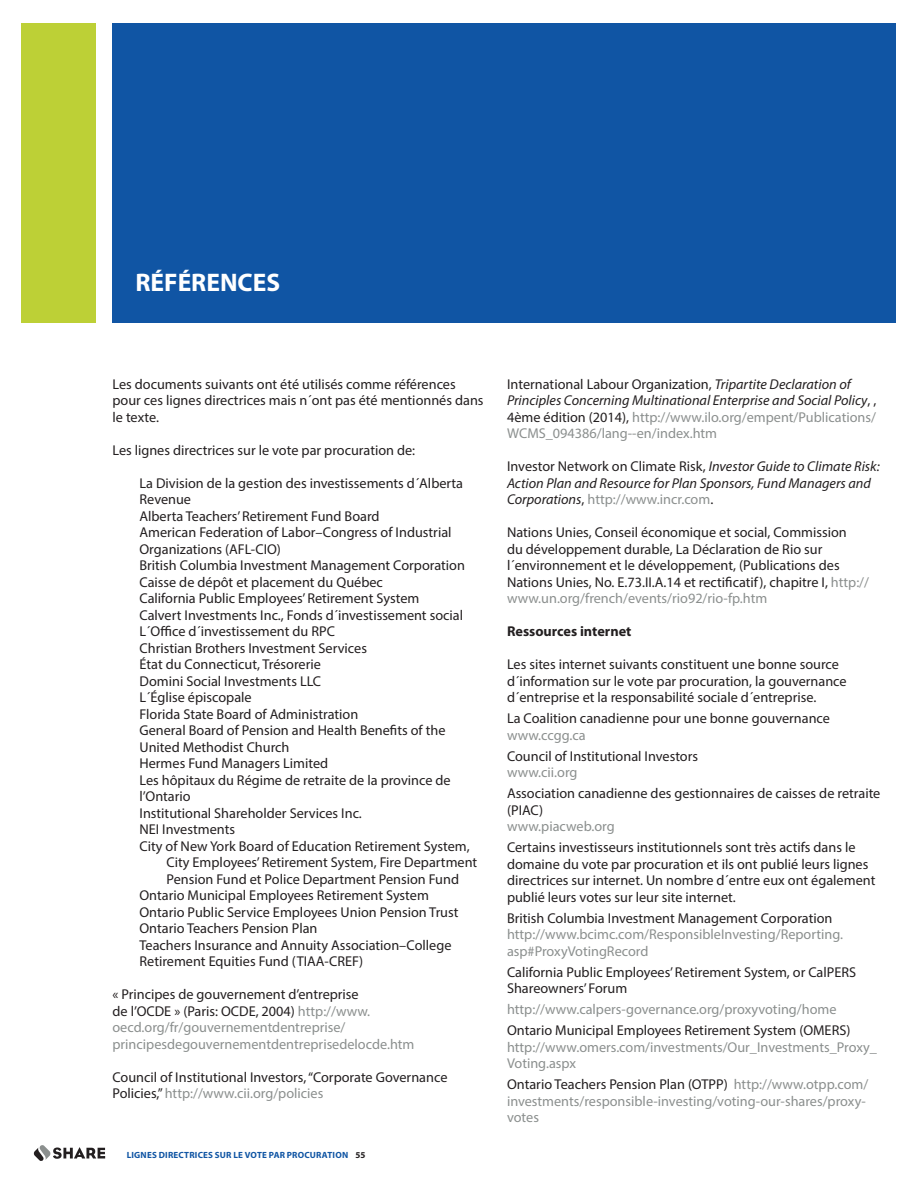
<style>
.page{position:relative;width:918px;height:1188px;background:#fff}
.page>*{position:absolute;margin:0;border:0;box-sizing:border-box;transform-origin:0 0}
.t1{font:700 25.5px "Myriad Pro";color:#fff}
.t2{font:14.25px/16.5px "Myriad Pro";color:#231f20}
.t3{font:14.25px/16.5px "Myriad Pro";color:#8b8f8e}
.t4{font:italic 14.25px/16.5px "Myriad Pro";color:#231f20}
.t5{font:700 14.25px "Myriad Pro";color:#231f20}
.t6{font:700 9px "Myriad Pro";letter-spacing:.02em;color:#1055a4}
.s1{color:#231f20}
.s2{color:#8b8f8e}
.s3{font-style:normal}
.s4{font-style:normal;color:#8b8f8e}
</style>
<div class="page">
<div style="left:22px;top:23px;width:74px;height:300px;background:#bdd036"></div>
<div style="left:112px;top:23px;width:784px;height:300px;background:#1055a4"></div>
<svg style="left:34px;top:1145px;width:71px;height:16px"></svg>
<h1 class="t1" style="left:136px;top:266px;width:146px">RÉFÉRENCES</h1>
<p class="t2" style="left:112px;top:375px;width:373px">Les documents suivants ont été utilisés comme références pour ces lignes directrices mais n´ont pas été mentionnés dans le texte.</p>
<p class="t2" style="left:112px;top:441px;width:304px">Les lignes directrices sur le vote par procuration de:</p>
<p class="t2" style="left:140px;top:474px;width:325px">La Division de la gestion des investissements d´Alberta</p>
<p class="t2" style="left:140px;top:491px;width:53px">Revenue</p>
<p class="t2" style="left:140px;top:507px;width:242px">Alberta Teachers’ Retirement Fund Board</p>
<p class="t2" style="left:140px;top:524px;width:314px">American Federation of Labor–Congress of Industrial</p>
<p class="t2" style="left:140px;top:540px;width:143px">Organizations (AFL-CIO)</p>
<p class="t2" style="left:140px;top:557px;width:327px">British Columbia Investment Management Corporation</p>
<p class="t2" style="left:140px;top:573px;width:245px">Caisse de dépôt et placement du Québec</p>
<p class="t2" style="left:140px;top:590px;width:281px">California Public Employees’ Retirement System</p>
<p class="t2" style="left:140px;top:606px;width:325px">Calvert Investments Inc., Fonds d´investissement social</p>
<p class="t2" style="left:140px;top:623px;width:197px">L´Office d´investissement du RPC</p>
<p class="t2" style="left:140px;top:639px;width:229px">Christian Brothers Investment Services</p>
<p class="t2" style="left:140px;top:656px;width:183px">État du Connecticut, Trésorerie</p>
<p class="t2" style="left:140px;top:672px;width:183px">Domini Social Investments LLC</p>
<p class="t2" style="left:140px;top:689px;width:114px">L´Église épiscopale</p>
<p class="t2" style="left:140px;top:705px;width:220px">Florida State Board of Administration</p>
<p class="t2" style="left:140px;top:722px;width:308px">General Board of Pension and Health Benefits of the</p>
<p class="t2" style="left:140px;top:738px;width:152px">United Methodist Church</p>
<p class="t2" style="left:140px;top:755px;width:190px">Hermes Fund Managers Limited</p>
<p class="t2" style="left:140px;top:771px;width:313px">Les hôpitaux du Régime de retraite de la province de</p>
<p class="t2" style="left:140px;top:788px;width:53px">l’Ontario</p>
<p class="t2" style="left:140px;top:804px;width:224px">Institutional Shareholder Services Inc.</p>
<p class="t2" style="left:140px;top:821px;width:97px">NEI Investments</p>
<p class="t2" style="left:140px;top:837px;width:332px">City of New York Board of Education Retirement System,</p>
<p class="t2" style="left:167px;top:854px;width:312px">City Employees’ Retirement System, Fire Department</p>
<p class="t2" style="left:167px;top:870px;width:294px">Pension Fund et Police Department Pension Fund</p>
<p class="t2" style="left:140px;top:887px;width:291px">Ontario Municipal Employees Retirement System</p>
<p class="t2" style="left:140px;top:903px;width:321px">Ontario Public Service Employees Union Pension Trust</p>
<p class="t2" style="left:140px;top:920px;width:180px">Ontario Teachers Pension Plan</p>
<p class="t2" style="left:140px;top:936px;width:313px">Teachers Insurance and Annuity Association–College</p>
<p class="t2" style="left:140px;top:953px;width:225px">Retirement Equities Fund (TIAA-CREF)</p>
<p class="t3" style="left:112px;top:986px;width:304px"><span class="s1">« Principes de gouvernement d’entreprise<br>de l’OCDE » (Paris: OCDE, 2004)</span> http://www. oecd.org/fr/gouvernementdentreprise/ principesdegouvernementdentreprisedelocde.htm</p>
<p class="t2" style="left:112px;top:1068px;width:336px">Council of Institutional Investors, “Corporate Governance<br>Policies,” <span class="s2">http://www.cii.org/policies</span></p>
<p class="t6" style="left:127px;top:1149px;width:240px">LIGNES DIRECTRICES SUR LE VOTE PAR PROCURATION <span class="s1">55</span></p>
<p class="t4" style="left:507px;top:376px;width:371px"><span class="s3">International Labour Organization,</span> Tripartite Declaration of Principles Concerning Multinational Enterprise and Social Policy<span class="s3">, , 4ème édition (2014),</span> <span class="s4">http://www.ilo.org/empent/Publications/ WCMS_094386/lang--en/index.htm</span></p>
<p class="t4" style="left:507px;top:459px;width:374px"><span class="s3">Investor Network on Climate Risk,</span> Investor Guide to Climate Risk:<br>Action Plan and Resource for Plan Sponsors, Fund Managers and<br>Corporations<span class="s3">,</span> <span class="s4">http://www.incr.com</span><span class="s3">.</span></p>
<p class="t2" style="left:507px;top:524px;width:364px">Nations Unies, Conseil économique et social, Commission<br>du développement durable, La Déclaration de Rio sur l´environnement et le développement, (Publications des Nations Unies, No. E.73.II.A.14 et rectificatif), chapitre I, <span class="s2">http:// www.un.org/french/events/rio92/rio-fp.htm</span></p>
<p class="t5" style="left:507px;top:622px;width:126px">Ressources internet</p>
<p class="t2" style="left:507px;top:656px;width:341px">Les sites internet suivants constituent une bonne source d´information sur le vote par procuration, la gouvernance d´entreprise et la responsabilité sociale d´entreprise.</p>
<p class="t2" style="left:507px;top:710px;width:325px">La Coalition canadienne pour une bonne gouvernance</p>
<p class="t3" style="left:507px;top:727px;width:80px">www.ccgg.ca</p>
<p class="t2" style="left:507px;top:748px;width:193px">Council of Institutional Investors</p>
<p class="t3" style="left:507px;top:764px;width:72px">www.cii.org</p>
<p class="t2" style="left:507px;top:785px;width:375px">Association canadienne des gestionnaires de caisses de retraite (PIAC)</p>
<p class="t3" style="left:507px;top:818px;width:109px">www.piacweb.org</p>
<p class="t2" style="left:507px;top:839px;width:370px">Certains investisseurs institutionnels sont très actifs dans le domaine du vote par procuration et ils ont publié leurs lignes directrices sur internet. Un nombre d´entre eux ont également publié leurs votes sur leur site internet.</p>
<p class="t2" style="left:507px;top:910px;width:327px">British Columbia Investment Management Corporation</p>
<p class="t3" style="left:507px;top:926px;width:338px">http://www.bcimc.com/ResponsibleInvesting/Reporting. asp#ProxyVotingRecord</p>
<p class="t2" style="left:507px;top:964px;width:351px">California Public Employees’ Retirement System, or CalPERS<br>Shareowners’ Forum</p>
<p class="t3" style="left:507px;top:1001px;width:331px">http://www.calpers-governance.org/proxyvoting/home</p>
<p class="t2" style="left:507px;top:1022px;width:345px">Ontario Municipal Employees Retirement System (OMERS)</p>
<p class="t3" style="left:507px;top:1039px;width:372px">http://www.omers.com/investments/Our_Investments_Proxy_<br>Voting.aspx</p>
<p class="t3" style="left:507px;top:1076px;width:363px"><span class="s1">Ontario Teachers Pension Plan (OTPP)</span> http://www.otpp.com/ investments/responsible-investing/voting-our-shares/proxy&shy;votes</p>
</div>
